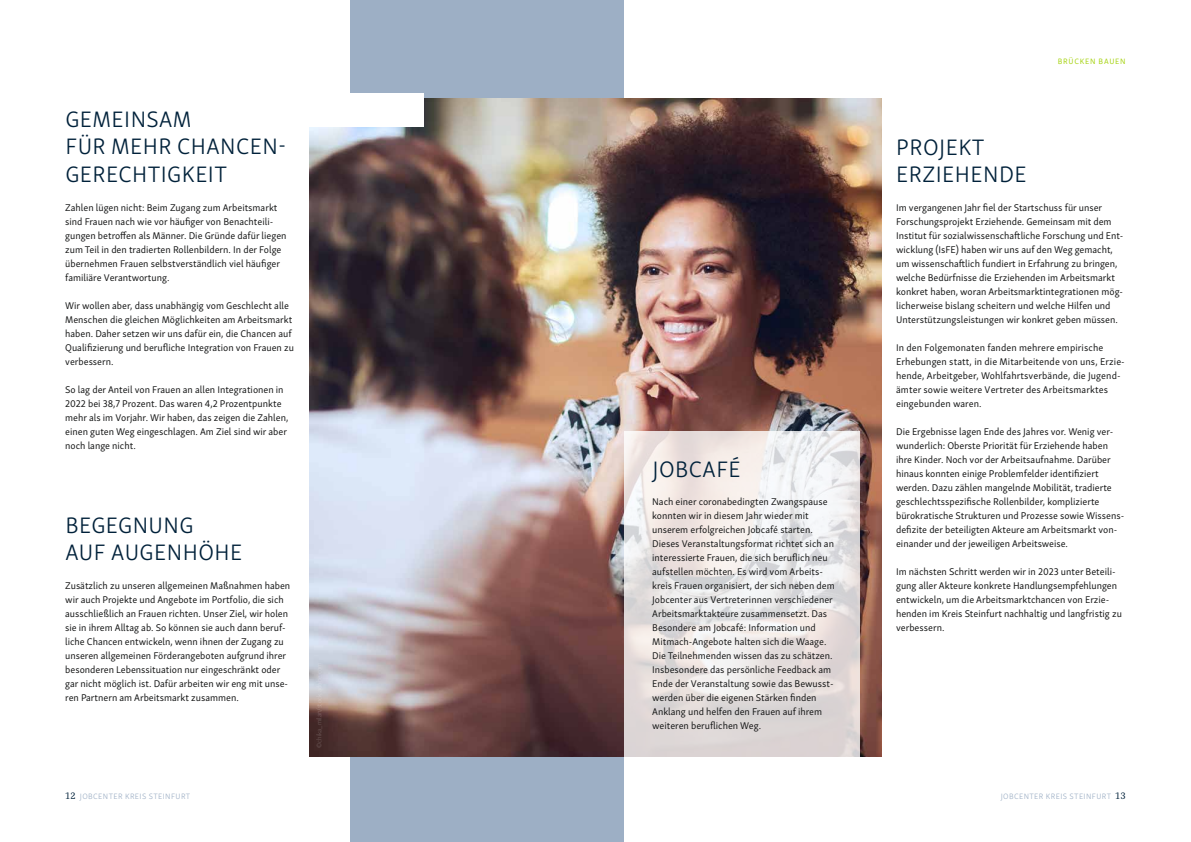
<style>
.page{position:relative;width:1191px;height:842px;background:#fff}
.page>*{position:absolute;margin:0;border:0;box-sizing:border-box;transform-origin:0 0}
.t1{font:300 23px/27.6px "Skolar Sans Latn";letter-spacing:.02em;color:#00213a}
.t2{font:10px/14px "Skolar Sans Latn";color:#151616}
.t3{font:300 8px "Skolar Sans Latn";letter-spacing:.05em;color:#9dafc5}
.t4{font:8px "Skolar Sans Latn";color:#a4d20c}
.s1{font-family:"Bagatela";font-weight:400;font-size:10px;color:#00213a}
</style>
<div class="page">
<div style="left:350px;top:0;width:274px;height:842px;background:#9dafc5"></div>
<img style="left:309px;top:99px;width:573px;height:658px">
<svg style="left:624px;top:431px;width:235px;height:326px"></svg>
<div style="left:209px;top:93px;width:215px;height:34px;background:#fff"></div>
<h1 class="t1" style="left:65px;top:103px;width:222px">GEMEINSAM<br>FÜR MEHR CHANCEN-<br>GERECHTIGKEIT</h1>
<p class="t2" style="left:65px;top:199px;width:223px">Zahlen lügen nicht: Beim Zugang zum Arbeitsmarkt sind Frauen nach wie vor häufiger von Benachteili&shy;gungen betroffen als Männer. Die Gründe dafür liegen zum Teil in den tradierten Rollenbildern. In der Folge übernehmen Frauen selbstverständlich viel häufiger familiäre Verantwortung.</p>
<p class="t2" style="left:65px;top:297px;width:230px">Wir wollen aber, dass unabhängig vom Geschlecht alle Menschen die gleichen Möglichkeiten am Arbeitsmarkt haben. Daher setzen wir uns dafür ein, die Chancen auf Qualifizierung und berufliche Integration von Frauen zu verbessern.</p>
<p class="t2" style="left:65px;top:381px;width:225px">So lag der Anteil von Frauen an allen Integrationen in 2022 bei 38,7 Prozent. Das waren 4,2 Prozentpunkte mehr als im Vorjahr. Wir haben, das zeigen die Zahlen, einen guten Weg eingeschlagen. Am Ziel sind wir aber noch lange nicht.</p>
<h1 class="t1" style="left:65px;top:509px;width:178px">BEGEGNUNG<br>AUF AUGENHÖHE</h1>
<p class="t2" style="left:65px;top:577px;width:226px">Zusätzlich zu unseren allgemeinen Maßnahmen haben wir auch Projekte und Angebote im Portfolio, die sich ausschließlich an Frauen richten. Unser Ziel, wir holen sie in ihrem Alltag ab. So können sie auch dann beruf&shy;liche Chancen entwickeln, wenn ihnen der Zugang zu unseren allgemeinen Förderangeboten aufgrund ihrer besonderen Lebenssituation nur eingeschränkt oder gar nicht möglich ist. Dafür arbeiten wir eng mit unse&shy;ren Partnern am Arbeitsmarkt zusammen.</p>
<h1 class="t1" style="left:652px;top:453px;width:90px">JOBCAFÉ</h1>
<p class="t2" style="left:652px;top:493px;width:184px">Nach einer coronabedingten Zwangspause konnten wir in diesem Jahr wieder mit unserem erfolgreichen Jobcafé starten.<br>Dieses Veranstaltungsformat richtet sich an interessierte Frauen, die sich beruflich neu aufstellen möchten. Es wird vom Arbeits&shy;kreis Frauen organisiert, der sich neben dem Jobcenter aus Vertreterinnen verschiedener Arbeitsmarktakteure zusammensetzt. Das Besondere am Jobcafé: Information und Mitmach-Angebote halten sich die Waage.<br>Die Teilnehmenden wissen das zu schätzen.<br>Insbesondere das persönliche Feedback am Ende der Veranstaltung sowie das Bewusst&shy;werden über die eigenen Stärken finden Anklang und helfen den Frauen auf ihrem weiteren beruflichen Weg.</p>
<p class="t4" style="left:1057px;top:55px;width:12px">Brücke</p>
<p class="t4" style="left:1090px;top:55px;width:37px">n baue n</p>
<h1 class="t1" style="left:896px;top:131px;width:132px">PROJEKT<br>ERZIEHENDE</h1>
<p class="t2" style="left:896px;top:199px;width:229px">Im vergangenen Jahr fiel der Startschuss für unser Forschungsprojekt Erziehende. Gemeinsam mit dem Institut für sozialwissenschaftliche Forschung und Ent&shy;wicklung (IsFE) haben wir uns auf den Weg gemacht, um wissenschaftlich fundiert in Erfahrung zu bringen, welche Bedürfnisse die Erziehenden im Arbeitsmarkt konkret haben, woran Arbeitsmarktintegrationen mög&shy;licherweise bislang scheitern und welche H ilfen und Unterstützungsleistungen wir konkret geben müssen.</p>
<p class="t2" style="left:896px;top:339px;width:230px">In den Folgemonaten fanden mehrere empirische Erhebungen statt, in die Mitarbeitende von uns, Erzie&shy;hende, Arbeitgeber, Wohlfahrtsverbände, die Jugend&shy;ämter sowie weitere Vertreter des Arbeitsmarktes eingebunden waren.</p>
<p class="t2" style="left:896px;top:423px;width:230px">Die Ergebnisse lagen Ende des Jahres vor. Wenig ver&shy;wunderlich: Oberste Priorität für Erziehende haben ihre Kinder. Noch vor der Arbeitsaufnahme. Darüber hinaus konnten einige Problemfelder identifiziert werden. Dazu zählen mangelnde Mobilität, tradierte geschlechtsspezifische Rollenbilder, komplizierte bürokratische Strukturen und Prozesse sowie Wissens&shy;defizite der beteiligten Akteure am Arbeitsmarkt von&shy;einander und der jeweiligen Arbeitsweise.</p>
<p class="t2" style="left:896px;top:563px;width:227px">Im nächsten Schritt werden wir in 2023 unter Beteili&shy;gung aller Akteure konkrete Handlungsempfehlungen entwickeln, um die Arbeitsmarktchancen von Erzie&shy;henden im Kreis Steinfurt nachhaltig und langfristig zu verbessern.</p>
<p class="t3" style="left:65px;top:790px;width:127px"><span class="s1">12</span> JOBCENTER KREIS STEINFURT</p>
<p class="t3" style="left:1000px;top:790px;width:127px">JOBCENTER KREIS STEINFURT <span class="s1">13</span></p>
</div>
